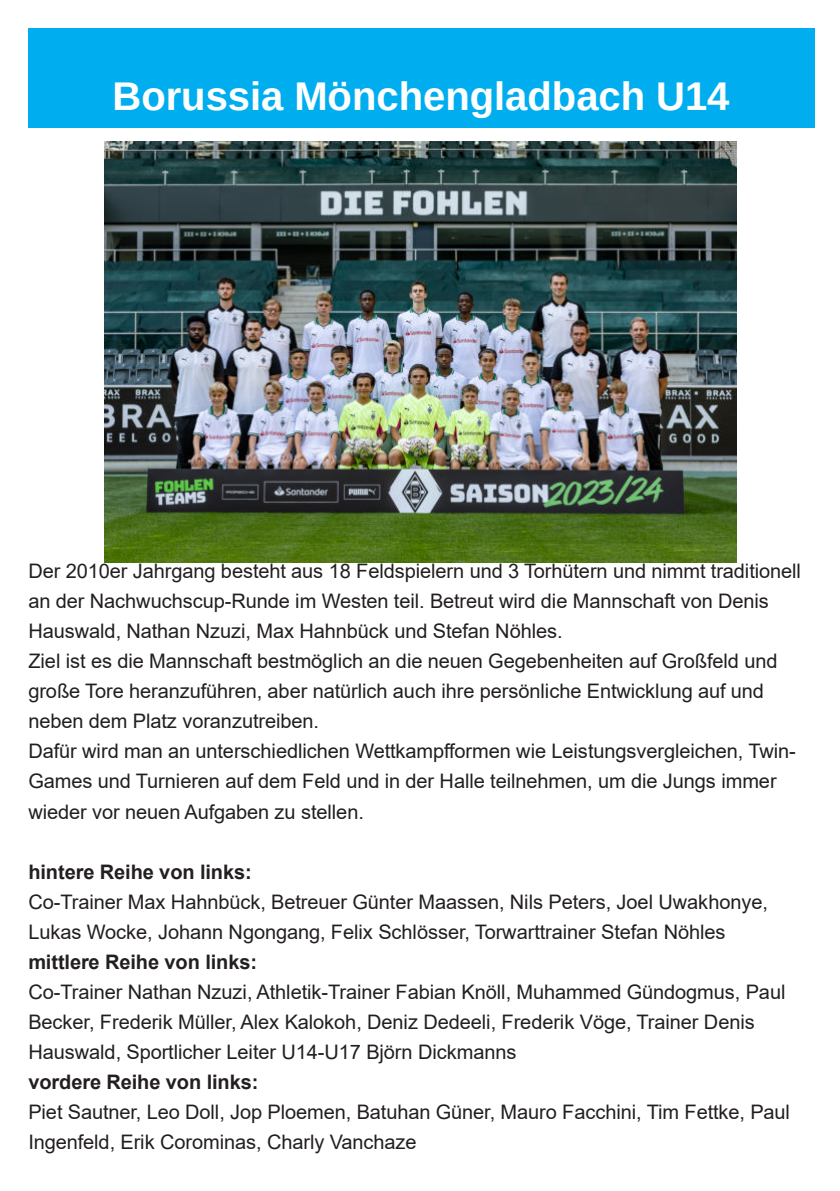
<style>
.page{position:relative;width:840px;height:1191px;background:#fff}
.page>*{position:absolute;margin:0;border:0;box-sizing:border-box;transform-origin:0 0}
.t1{font:700 40px "Arimo";color:#fff}
.t2{font:20px/30px "Arial";letter-spacing:-.005em;color:#231f20}
.t3{font:700 20px "Arial";letter-spacing:-.005em;color:#231f20}
</style>
<div class="page">
<div style="left:28px;top:28px;width:786px;height:100px;background:#00aeef"></div>
<img style="left:105px;top:142px;width:631px;height:420px">
<h1 class="t1" style="left:112px;top:69px;width:618px">Borussia Mönchengladbach U14</h1>
<p class="t2" style="left:28px;top:556px;width:773px">Der 2010er Jahrgang besteht aus 18 Feldspielern und 3 Torhütern und nimmt traditionell an der Nachwuchscup-Runde im Westen teil. Betreut wird die Mannschaft von Denis Hauswald, Nathan Nzuzi, Max Hahnbück und Stefan Nöhles.<br>Ziel ist es die Mannschaft bestmöglich an die neuen Gegebenheiten auf Großfeld und große Tore heranzuführen, aber natürlich auch ihre persönliche Entwicklung auf und neben dem Platz voranzutreiben.<br>Dafür wird man an unterschiedlichen Wettkampfformen wie Leistungsvergleichen, Twin-Games und Turnieren auf dem Feld und in der Halle teilnehmen, um die Jungs immer wieder vor neuen Aufgaben zu stellen.</p>
<p class="t3" style="left:28px;top:857px;width:225px">hintere Reihe von links:</p>
<p class="t2" style="left:28px;top:886px;width:740px">Co-Trainer Max Hahnbück, Betreuer Günter Maassen, Nils Peters, Joel Uwakhonye,<br>Lukas Wocke, Johann Ngongang, Felix Schlösser, Torwarttrainer Stefan Nöhles</p>
<p class="t3" style="left:28px;top:947px;width:230px">mittlere Reihe von links:</p>
<p class="t2" style="left:28px;top:976px;width:758px">Co-Trainer Nathan Nzuzi, Athletik-Trainer Fabian Knöll, Muhammed Gündogmus, Paul<br>Becker, Frederik Müller, Alex Kalokoh, Deniz Dedeeli, Frederik Vöge, Trainer Denis<br>Hauswald, Sportlicher Leiter U14-U17 Björn Dickmanns</p>
<p class="t3" style="left:28px;top:1067px;width:231px">vordere Reihe von links:</p>
<p class="t2" style="left:28px;top:1096px;width:762px">Piet Sautner, Leo Doll, Jop Ploemen, Batuhan Güner, Mauro Facchini, Tim Fettke, Paul<br>Ingenfeld, Erik Corominas, Charly Vanchaze</p>
</div>
